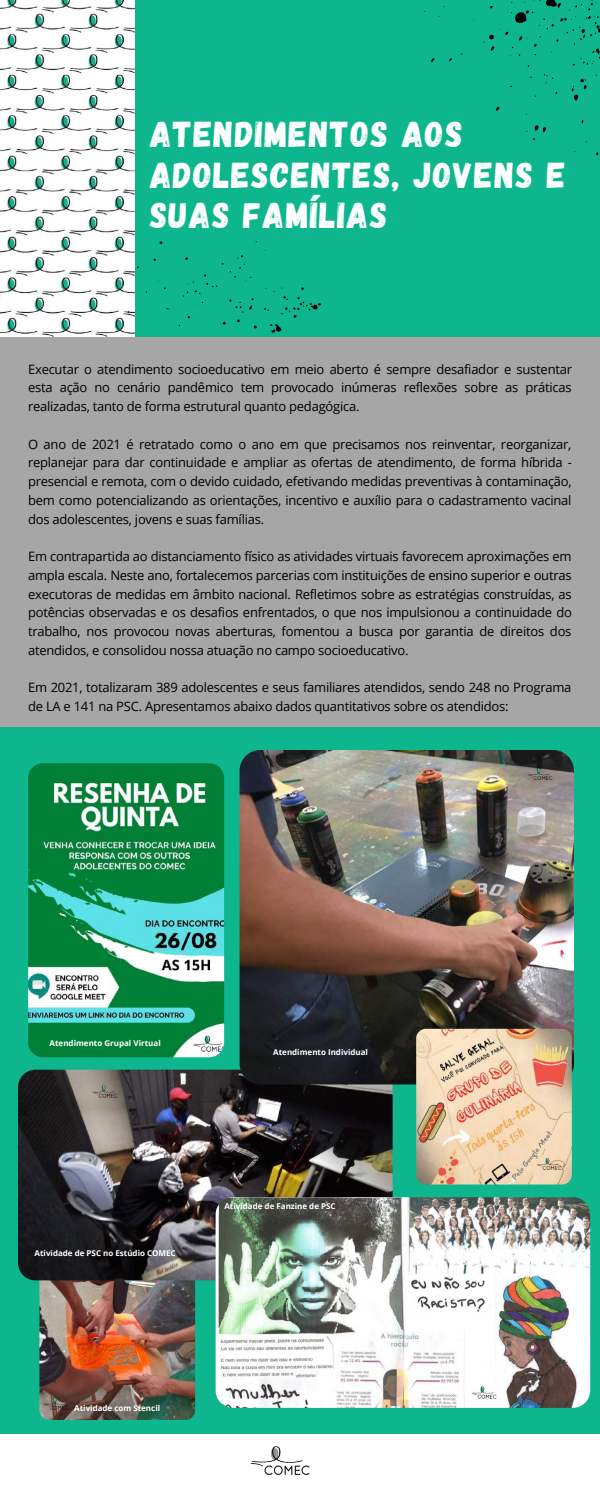
<style>
.page{position:relative;width:600px;height:1500px;background:#a6a6a6}
.page>*{position:absolute;margin:0;border:0;box-sizing:border-box;transform-origin:0 0}
.t1{font:36px/40.5px "Gagalin";letter-spacing:.045em;color:#fff}
.t2{font:13px/18.8px "Open Sans";letter-spacing:-.02em;color:#000;text-align:justify}
.t3{font:700 8px "Open Sans";color:#fff}
</style>
<div class="page">
<div style="left:0;top:0;width:600px;height:337px;background:#0eb68e"></div>
<div style="left:0;top:727px;width:600px;height:707px;background:#0eb68e"></div>
<div style="left:0;top:1434px;width:600px;height:66px;background:#fff"></div>
<img style="left:250px;top:1446px;width:60px;height:29px">
<img style="left:0;top:0;width:135px;height:337px">
<svg style="left:571px;top:78px;width:16px;height:23px"></svg>
<svg style="left:483px;top:0;width:117px;height:67px"></svg>
<svg style="left:544px;top:74px;width:13px;height:20px"></svg>
<svg style="left:431px;top:58px;width:4px;height:5px"></svg>
<svg style="left:495px;top:107px;width:5px;height:4px"></svg>
<svg style="left:526px;top:125px;width:20px;height:15px"></svg>
<svg style="left:230px;top:255px;width:22px;height:26px"></svg>
<svg style="left:183px;top:275px;width:34px;height:31px"></svg>
<svg style="left:229px;top:298px;width:25px;height:15px"></svg>
<svg style="left:281px;top:296px;width:40px;height:22px"></svg>
<svg style="left:270px;top:324px;width:12px;height:9px"></svg>
<img style="left:28px;top:763px;width:196px;height:294px;border-radius:15px">
<img style="left:39px;top:1264px;width:156px;height:156px;border-radius:10px">
<img style="left:18px;top:1070px;width:375px;height:210px;border-radius:17px">
<img style="left:240px;top:750px;width:334px;height:334px;border-radius:21px">
<img style="left:216px;top:1197px;width:374px;height:211px;border-radius:17px">
<img style="left:416px;top:1029px;width:156px;height:155px;border-radius:10px">
<img style="left:524px;top:763px;width:33px;height:22px">
<img style="left:533px;top:1153px;width:33px;height:22px">
<img style="left:468px;top:1381px;width:33px;height:22px">
<img style="left:39px;top:1392px;width:33px;height:22px">
<img style="left:89px;top:1081px;width:33px;height:21px">
<h1 class="t1" style="left:150px;top:113px;width:417px">ATENDIMENTOS AOS<br>ADOLESCENTES, JOVENS E<br>SUAS FAMÍLIAS</h1>
<p class="t2" style="left:28px;top:359px;width:545px">Executar o atendimento socioeducativo em meio aberto é sempre desafiador e sustentar esta ação no cenário pandêmico tem provocado inúmeras reflexões sobre as práticas realizadas, tanto de forma estrutural quanto pedagógica.</p>
<p class="t2" style="left:28px;top:434px;width:545px">O ano de 2021 é retratado como o ano em que precisamos nos reinventar, reorganizar, replanejar para dar continuidade e ampliar as ofertas de atendimento, de forma híbrida - presencial e remota, com o devido cuidado, efetivando medidas preventivas à contaminação, bem como potencializando as orientações, incentivo e auxílio para o cadastramento vacinal dos adolescentes, jovens e suas famílias.</p>
<p class="t2" style="left:28px;top:547px;width:545px">Em contrapartida ao distanciamento físico as atividades virtuais favorecem aproximações em ampla escala. Neste ano, fortalecemos parcerias com instituições de ensino superior e outras executoras de medidas em âmbito nacional. Refletimos sobre as estratégias construídas, as potências observadas e os desafios enfrentados, o que nos impulsionou a continuidade do trabalho, nos provocou novas aberturas, fomentou a busca por garantia de direitos dos atendidos, e consolidou nossa atuação no campo socioeducativo.</p>
<p class="t2" style="left:28px;top:678px;width:545px">Em 2021, totalizaram 389 adolescentes e seus familiares atendidos, sendo 248 no Programa de LA e 141 na PSC. Apresentamos abaixo dados quantitativos sobre os atendidos:</p>
<p class="t3" style="left:50px;top:1038px;width:113px">Atendimento Grupal Virtual</p>
<p class="t3" style="left:273px;top:1047px;width:96px">Atendimento Individual</p>
<p class="t3" style="left:35px;top:1247px;width:143px">Atividade de PSC no Estúdio COMEC</p>
<p class="t3" style="left:224px;top:1201px;width:113px">Atividade de Fanzine de PSC</p>
<p class="t3" style="left:74px;top:1402px;width:87px">Atividade com Stencil</p>
</div>
